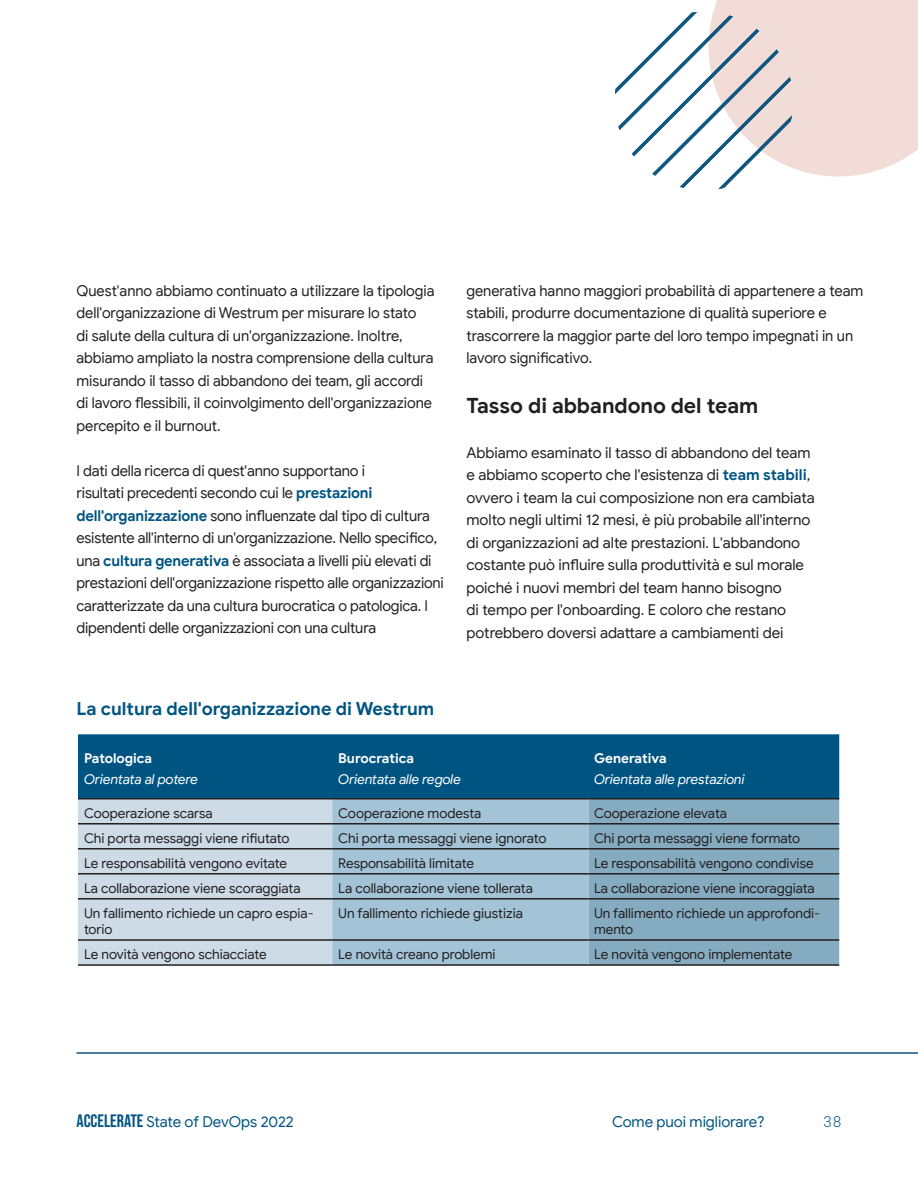
<style>
.page{position:relative;width:918px;height:1188px;background:#fff}
.page>*{position:absolute;margin:0;border:0;box-sizing:border-box;transform-origin:0 0}
.t1{font:700 21px "Google Sans";color:#231f20}
.t2{font:700 18px "Google Sans";color:#005482}
.t3{font:15px/22.5px "Google Sans";letter-spacing:-.005em;color:#231f20}
.t4{font:15px "Google Sans";letter-spacing:-.005em;color:#005482}
.t5{font:300 15px "Roboto Mono";color:#005482}
.t6{font:13.5px/16.2px "Google Sans";letter-spacing:-.005em;color:#231f20}
.t7{font:italic 13.5px "Google Sans";letter-spacing:-.005em;color:#fff}
.t8{font:700 13.5px "Google Sans";letter-spacing:-.005em;color:#fff}
.s1{font-weight:700;color:#005482}
.s2{font-family:"Bebas Neue";font-size:18px}
</style>
<div class="page">
<hr style="left:76px;top:1052px;width:842px;height:2px;background:#0f5681">
<svg style="left:615px;top:0;width:303px;height:189px"></svg>
<div style="left:78px;top:734px;width:761px;height:64px;background:#005482"></div>
<svg style="left:78px;top:800px;width:761px;height:164px;background:#a7c3d4"></svg>
<hr style="left:78px;top:798px;width:254px;height:2px;background:#231f20">
<hr style="left:332px;top:798px;width:257px;height:2px;background:#231f20">
<hr style="left:589px;top:798px;width:250px;height:2px;background:#231f20">
<hr style="left:78px;top:823px;width:254px;height:2px;background:#231f20">
<hr style="left:332px;top:823px;width:257px;height:2px;background:#231f20">
<hr style="left:589px;top:823px;width:250px;height:2px;background:#231f20">
<hr style="left:78px;top:848px;width:254px;height:2px;background:#231f20">
<hr style="left:332px;top:848px;width:257px;height:2px;background:#231f20">
<hr style="left:589px;top:848px;width:250px;height:2px;background:#231f20">
<hr style="left:78px;top:873px;width:254px;height:2px;background:#231f20">
<hr style="left:332px;top:873px;width:257px;height:2px;background:#231f20">
<hr style="left:589px;top:873px;width:250px;height:2px;background:#231f20">
<hr style="left:78px;top:898px;width:254px;height:2px;background:#231f20">
<hr style="left:332px;top:898px;width:257px;height:2px;background:#231f20">
<hr style="left:589px;top:898px;width:250px;height:2px;background:#231f20">
<hr style="left:78px;top:939px;width:254px;height:2px;background:#231f20">
<hr style="left:332px;top:939px;width:257px;height:2px;background:#231f20">
<hr style="left:589px;top:939px;width:250px;height:2px;background:#231f20">
<hr style="left:78px;top:964px;width:254px;height:2px;background:#231f20">
<hr style="left:332px;top:964px;width:257px;height:2px;background:#231f20">
<hr style="left:589px;top:964px;width:250px;height:2px;background:#231f20">
<p class="t3" style="left:76px;top:279px;width:359px">Quest'anno abbiamo continuato a utilizzare la tipologia dell'organizzazione di Westrum per misurare lo stato<br>di salute della cultura di un'organizzazione. Inoltre, abbiamo ampliato la nostra comprensione della cultura misurando il tasso di abbandono dei team, gli accordi di lavoro flessibili, il coinvolgimento dell'organizzazione percepito e il burnout.</p>
<p class="t3" style="left:76px;top:459px;width:369px">I dati della ricerca di quest'anno supportano i<br>risultati precedenti secondo cui le <span class="s1">prestazioni dell'organizzazione</span> sono influenzate dal tipo di cultura esistente all'interno di un'organizzazione. Nello specifico, una <span class="s1">cultura generativa</span> è associata a livelli più elevati di prestazioni dell'organizzazione rispetto alle organizzazioni caratterizzate da una cultura burocratica o patologica. I dipendenti delle organizzazioni con una cultura</p>
<p class="t3" style="left:466px;top:279px;width:398px">generativa hanno maggiori probabilità di appartenere a team stabili, produrre documentazione di qualità superiore e trascorrere la maggior parte del loro tempo impegnati in un lavoro significativo.</p>
<p class="t1" style="left:466px;top:392px;width:293px">Tasso di abbandono del team</p>
<p class="t3" style="left:466px;top:441px;width:350px">Abbiamo esaminato il tasso di abbandono del team e abbiamo scoperto che l'esistenza di <span class="s1">team stabili</span>, ovvero i team la cui composizione non era cambiata molto negli ultimi 12 mesi, è più probabile all'interno di organizzazioni ad alte prestazioni. L'abbandono costante può influire sulla produttività e sul morale poiché i nuovi membri del team hanno bisogno<br>di tempo per l'onboarding. E coloro che restano potrebbero doversi adattare a cambiamenti dei</p>
<p class="t2" style="left:76px;top:697px;width:359px">La cultura dell'organizzazione di Westrum</p>
<p class="t8" style="left:84px;top:750px;width:70px">Patologica</p>
<p class="t7" style="left:84px;top:771px;width:116px">Orientata al potere</p>
<p class="t8" style="left:338px;top:750px;width:77px">Burocratica</p>
<p class="t7" style="left:338px;top:771px;width:124px">Orientata alle regole</p>
<p class="t8" style="left:594px;top:750px;width:74px">Generativa</p>
<p class="t7" style="left:594px;top:771px;width:152px">Orientata alle prestazioni</p>
<p class="t6" style="left:84px;top:805px;width:130px">Cooperazione scarsa</p>
<p class="t6" style="left:338px;top:805px;width:145px">Cooperazione modesta</p>
<p class="t6" style="left:594px;top:805px;width:135px">Cooperazione elevata</p>
<p class="t6" style="left:84px;top:830px;width:207px">Chi porta messaggi viene rifiutato</p>
<p class="t6" style="left:338px;top:830px;width:210px">Chi porta messaggi viene ignorato</p>
<p class="t6" style="left:594px;top:830px;width:208px">Chi porta messaggi viene formato</p>
<p class="t6" style="left:84px;top:855px;width:205px">Le responsabilità vengono evitate</p>
<p class="t6" style="left:338px;top:855px;width:137px">Responsabilità limitate</p>
<p class="t6" style="left:594px;top:855px;width:221px">Le responsabilità vengono condivise</p>
<p class="t6" style="left:84px;top:880px;width:218px">La collaborazione viene scoraggiata</p>
<p class="t6" style="left:338px;top:880px;width:196px">La collaborazione viene tollerata</p>
<p class="t6" style="left:594px;top:880px;width:222px">La collaborazione viene incoraggiata</p>
<p class="t6" style="left:84px;top:905px;width:231px">Un fallimento richiede un capro espia&shy;torio</p>
<p class="t6" style="left:338px;top:905px;width:186px">Un fallimento richiede giustizia</p>
<p class="t6" style="left:594px;top:905px;width:228px">Un fallimento richiede un approfondi&shy;mento</p>
<p class="t6" style="left:84px;top:946px;width:184px">Le novità vengono schiacciate</p>
<p class="t6" style="left:338px;top:946px;width:159px">Le novità creano problemi</p>
<p class="t6" style="left:594px;top:946px;width:200px">Le novità vengono implementate</p>
<p class="t4" style="left:76px;top:1113px;width:219px"><span class="s2">ACCELERATE</span> State of DevOps 2022</p>
<p class="t4" style="left:612px;top:1113px;width:154px">Come puoi migliorare?</p>
<p class="t5" style="left:824px;top:1111px;width:19px">38</p>
</div>
